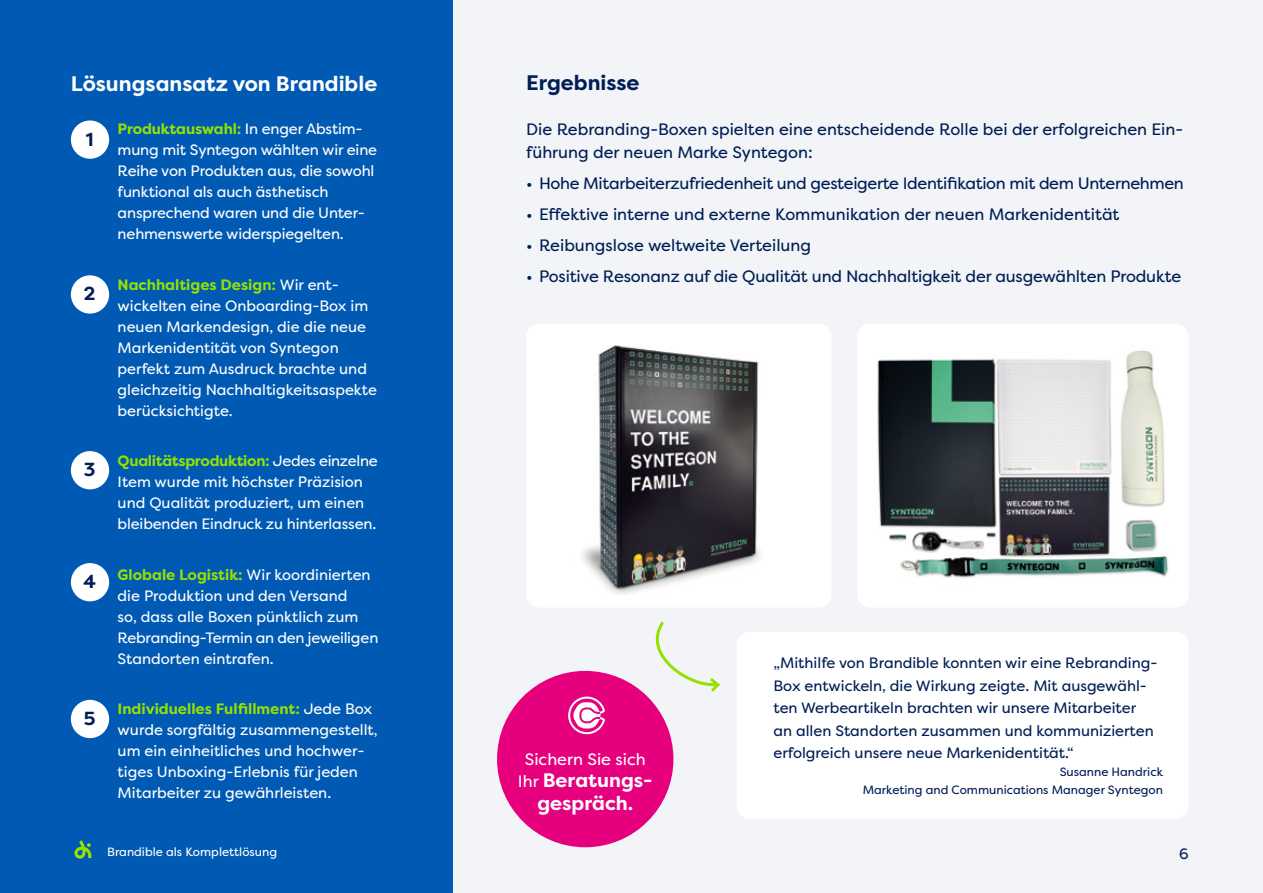
<style>
.page{position:relative;width:1263px;height:893px;background:#f2f4f7}
.page>*{position:absolute;margin:0;border:0;box-sizing:border-box;transform-origin:0 0}
.t1{font:700 21px "Filson Pro";color:#fff}
.t2{font:700 21px "Filson Pro";color:#001e55}
.t3{font:700 19.5px/22.5px "Filson Pro";color:#fff;text-align:center}
.t4{font:700 18.9px "Filson Pro";color:#001e55}
.t5{font:16.5px/22.5px "Filson Pro";letter-spacing:-.005em;color:#001e55}
.t6{font:16.5px "Filson Pro";color:#fff}
.t7{font:15px/21px "Filson Pro";color:#fff}
.t8{font:15px/22.5px "Filson Pro";color:#001e55}
.t9{font:12px/18px "Filson Pro";color:#001e55;text-align:right}
.t10{font:12px "Filson Pro";color:#fff}
.s1{font-weight:700;color:#96e100}
.s2{font-weight:400;font-size:16.5px}
</style>
<div class="page">
<div style="left:0;top:0;width:453px;height:893px;background:#005ab4"></div>
<div style="left:71px;top:120px;width:38px;height:39px;background:#fff;border-radius:50%"></div>
<div style="left:71px;top:275px;width:38px;height:39px;background:#fff;border-radius:50%"></div>
<div style="left:71px;top:451px;width:38px;height:38px;background:#fff;border-radius:50%"></div>
<div style="left:71px;top:563px;width:38px;height:38px;background:#fff;border-radius:50%"></div>
<div style="left:71px;top:700px;width:38px;height:38px;background:#fff;border-radius:50%"></div>
<div style="left:737px;top:632px;width:451px;height:187px;background:#fff;border-radius:13px"></div>
<div style="left:526px;top:324px;width:305px;height:284px;background:#fff;border-radius:13px"></div>
<img style="left:582px;top:345px;width:178px;height:249px">
<div style="left:857px;top:324px;width:331px;height:284px;background:#fff;border-radius:13px"></div>
<img style="left:877px;top:350px;width:292px;height:228px">
<svg style="left:640px;top:621px;width:81px;height:74px"></svg>
<div style="left:497px;top:671px;width:176px;height:176px;background:#e6007d;border-radius:50%"></div>
<svg style="left:568px;top:697px;width:37px;height:37px"></svg>
<svg style="left:74px;top:840px;width:17px;height:19px"></svg>
<h1 class="t1" style="left:71px;top:70px;width:308px">Lösungsansatz von Brandible</h1>
<p class="t7" style="left:118px;top:118px;width:261px"><span class="s1">Produktauswahl:</span> In enger Abstim&shy;mung mit Syntegon wählten wir eine Reihe von Produkten aus, die sowohl funktional als auch ästhetisch ansprechend waren und die Unter&shy;nehmenswerte widerspiegelten.</p>
<p class="t7" style="left:118px;top:274px;width:261px"><span class="s1">Nachhaltiges Design:</span> Wir ent&shy;wickelten eine Onboarding-Box im neuen Markendesign, die die neue<br>Markenidentität von Syntegon perfekt zum Ausdruck brachte und gleichzeitig Nachhaltigkeitsaspekte berücksichtigte.</p>
<p class="t7" style="left:118px;top:450px;width:262px"><span class="s1">Qualitätsproduktion:</span> Jedes einzelne Item wurde mit höchster Präzision und Qualität produziert, um einen bleibenden Eindruck zu hinterlassen.</p>
<p class="t7" style="left:118px;top:564px;width:262px"><span class="s1">Globale Logistik:</span> Wir koordinierten die Produktion und den Versand<br>so, dass alle Boxen pünktlich zum<br>Rebranding-Termin an den jeweiligen<br>Standorten eintrafen.</p>
<p class="t7" style="left:118px;top:698px;width:262px"><span class="s1">Individuelles Fulfillment:</span> Jede Box wurde sorgfältig zusammengestellt, um ein einheitliches und hochwer&shy;tiges Unboxing-Erlebnis für jeden Mitarbeiter zu gewährleisten.</p>
<p class="t4" style="left:86px;top:127px;width:9px">1</p>
<p class="t4" style="left:84px;top:282px;width:13px">2</p>
<p class="t4" style="left:84px;top:458px;width:13px">3</p>
<p class="t4" style="left:84px;top:570px;width:14px">4</p>
<p class="t4" style="left:84px;top:706px;width:13px">5</p>
<h1 class="t2" style="left:526px;top:70px;width:115px">Ergebnisse</h1>
<p class="t5" style="left:526px;top:118px;width:658px">Die Rebranding-Boxen spielten eine entscheidende Rolle bei der erfolgreichen Ein&shy;führung der neuen Marke Syntegon:</p>
<p class="t5" style="left:526px;top:171px;width:659px">• Hohe Mitarbeiterzufriedenheit und gesteigerte Identifikation mit dem Unternehmen</p>
<p class="t5" style="left:526px;top:202px;width:595px">• Effektive interne und externe Kommunikation der neuen Markenidentität</p>
<p class="t5" style="left:526px;top:233px;width:286px">• Reibungslose weltweite Verteilung</p>
<p class="t5" style="left:526px;top:264px;width:656px">• Positive Resonanz auf die Qualität und Nachhaltigkeit der ausgewählten Produkte</p>
<p class="t6" style="left:525px;top:748px;width:122px">Sichern Sie sich</p>
<h2 class="t3" style="left:518px;top:770px;width:136px"><span class="s2">Ihr</span> Beratungs&shy;gespräch.</h2>
<p class="t8" style="left:773px;top:651px;width:385px">„Mithilfe von Brandible konnten wir eine Rebranding-Box entwickeln, die Wirkung zeigte. Mit ausgewähl&shy;ten Werbeartikeln brachten wir unsere Mitarbeiter an allen Standorten zusammen und kommunizierten erfolgreich unsere neue Markenidentität.“</p>
<p class="t9" style="left:863px;top:763px;width:302px">Susanne Handrick<br>Marketing and Communications Manager Syntegon</p>
<p class="t10" style="left:107px;top:844px;width:171px">Brandible als Komplettlösung</p>
<p class="t8" style="left:1179px;top:842px;width:11px">6</p>
</div>
